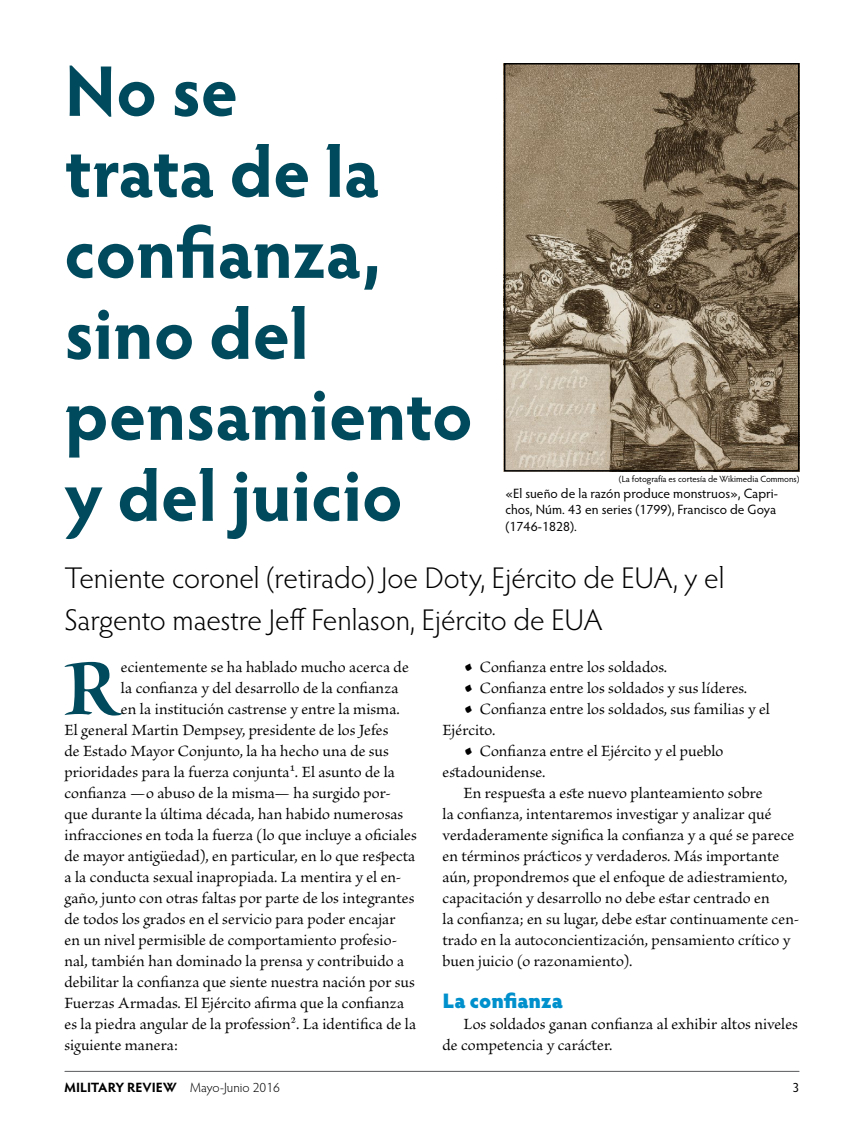
<style>
.page{position:relative;width:864px;height:1134px;background:#fff}
.page>*{position:absolute;margin:0;border:0;box-sizing:border-box;transform-origin:0 0}
.t1{font:87.3px "Brioso Pro Bold Disp";color:#004a5d}
.t2{font:700 72px/81px "Hypatia Sans Pro";color:#004a5d}
.t3{font:300 30px/42px "Hypatia Sans Pro";letter-spacing:-.005em;color:#000}
.t4{font:900 21px "Hypatia Sans Pro";letter-spacing:-.005em;color:#0090cc}
.t5{font:16.5px/21px "Brioso Pro";letter-spacing:.005em;color:#000}
.t6{font:13.5px/16.5px "Hypatia Sans Pro";color:#000}
.t7{font:700 13.5px "Hypatia Sans Pro";letter-spacing:-.005em;color:#000}
.t8{font:9px "Hypatia Sans Pro";letter-spacing:-.005em;color:#000}
.s1{font-size:28.8px}
.s2{font-weight:300}
</style>
<div class="page">
<hr style="left:65px;top:1071px;width:734px;height:1px;background:#58595b">
<img style="left:507px;top:66px;width:290px;height:403px">
<div style="left:504px;top:63px;width:296px;height:409px;border:2px solid #000"></div>
<h2 class="t2" style="left:64px;top:47px;width:410px">No se<br>trata de la confianza, sino del pensamiento y del juicio</h2>
<h3 class="t3" style="left:64px;top:556px;width:661px">Teniente coronel (retirado) Joe Doty, Ejército de EUA, y el<br>Sargento maestre Jeff Fenlason, Ejército de EUA</h3>
<h1 class="t1" style="left:64px;top:643px;width:57px">R</h1>
<p class="t5" style="left:121px;top:657px;width:289px">ecientemente se ha hablado mucho acerca de</p>
<p class="t8" style="left:619px;top:472px;width:182px">(La fotografía es cortesía de Wikimedia Commons)</p>
<p class="t6" style="left:506px;top:485px;width:274px">«El sueño de la razón produce monstruos», Capri&shy;chos, Núm. 43 en series (1799), Francisco de Goya (1746-1828).</p>
<p class="t5" style="left:464px;top:657px;width:205px"><span class="s1">•</span> Confianza entre los soldados.</p>
<p class="t5" style="left:464px;top:678px;width:285px"><span class="s1">•</span> Confianza entre los soldados y sus líderes.</p>
<p class="t5" style="left:442px;top:699px;width:329px;text-indent:21px"><span class="s1">•</span> Confianza entre los soldados, sus familias y el<br>Ejército.</p>
<p class="t5" style="left:442px;top:741px;width:282px;text-indent:21px"><span class="s1">•</span> Confianza entre el Ejército y el pueblo estadounidense.</p>
<p class="t5" style="left:442px;top:783px;width:358px;text-indent:21px">En respuesta a este nuevo planteamiento sobre<br>la confianza, intentaremos investigar y analizar qué verdaderamente significa la confianza y a qué se parece en términos prácticos y verdaderos. Más importante aún, propondremos que el enfoque de adiestramiento, capacitación y desarrollo no debe estar centrado en<br>la confianza; en su lugar, debe estar continuamente cen&shy;trado en la autoconcientización, pensamiento crítico y buen juicio (o razonamiento).</p>
<p class="t4" style="left:442px;top:985px;width:122px">La confianza</p>
<p class="t5" style="left:442px;top:1014px;width:357px;text-indent:21px">Los soldados ganan confianza al exhibir altos niveles de competencia y carácter.</p>
<p class="t5" style="left:121px;top:678px;width:279px">la confianza y del desarrollo de la confianza</p>
<p class="t5" style="left:121px;top:699px;width:280px">en la institución castrense y entre la misma.</p>
<p class="t5" style="left:65px;top:720px;width:325px">El general Martin Dempsey, presidente de los Jefes</p>
<p class="t5" style="left:65px;top:741px;width:326px">de Estado Mayor Conjunto, la ha hecho una de sus</p>
<p class="t5" style="left:65px;top:762px;width:332px">prioridades para la fuerza conjunta1. El asunto de la</p>
<p class="t5" style="left:65px;top:783px;width:328px">confianza —o abuso de la misma— ha surgido por-</p>
<p class="t5" style="left:65px;top:804px;width:340px">que durante la última década, han habido numerosas</p>
<p class="t5" style="left:65px;top:825px;width:354px">infracciones en toda la fuerza (lo que incluye a oficiales</p>
<p class="t5" style="left:65px;top:846px;width:352px">de mayor antigüedad), en particular, en lo que respecta</p>
<p class="t5" style="left:65px;top:867px;width:339px">a la conducta sexual inapropiada. La mentira y el en-</p>
<p class="t5" style="left:65px;top:888px;width:351px">gaño, junto con otras faltas por parte de los integrantes</p>
<p class="t5" style="left:65px;top:909px;width:332px">de todos los grados en el servicio para poder encajar</p>
<p class="t5" style="left:65px;top:930px;width:334px">en un nivel permisible de comportamiento profesio-</p>
<p class="t5" style="left:65px;top:951px;width:341px">nal, también han dominado la prensa y contribuido a</p>
<p class="t5" style="left:65px;top:972px;width:352px">debilitar la confianza que siente nuestra nación por sus</p>
<p class="t5" style="left:65px;top:993px;width:341px">Fuerzas Armadas. El Ejército afirma que la confianza</p>
<p class="t5" style="left:65px;top:1014px;width:353px">es la piedra angular de la profession2. La identifica de la</p>
<p class="t5" style="left:65px;top:1035px;width:115px">siguiente manera:</p>
<p class="t7" style="left:64px;top:1078px;width:217px">MILITARY REVIEW <span class="s2">Mayo-Junio 2016</span></p>
<p class="t6" style="left:793px;top:1079px;width:8px">3</p>
</div>
